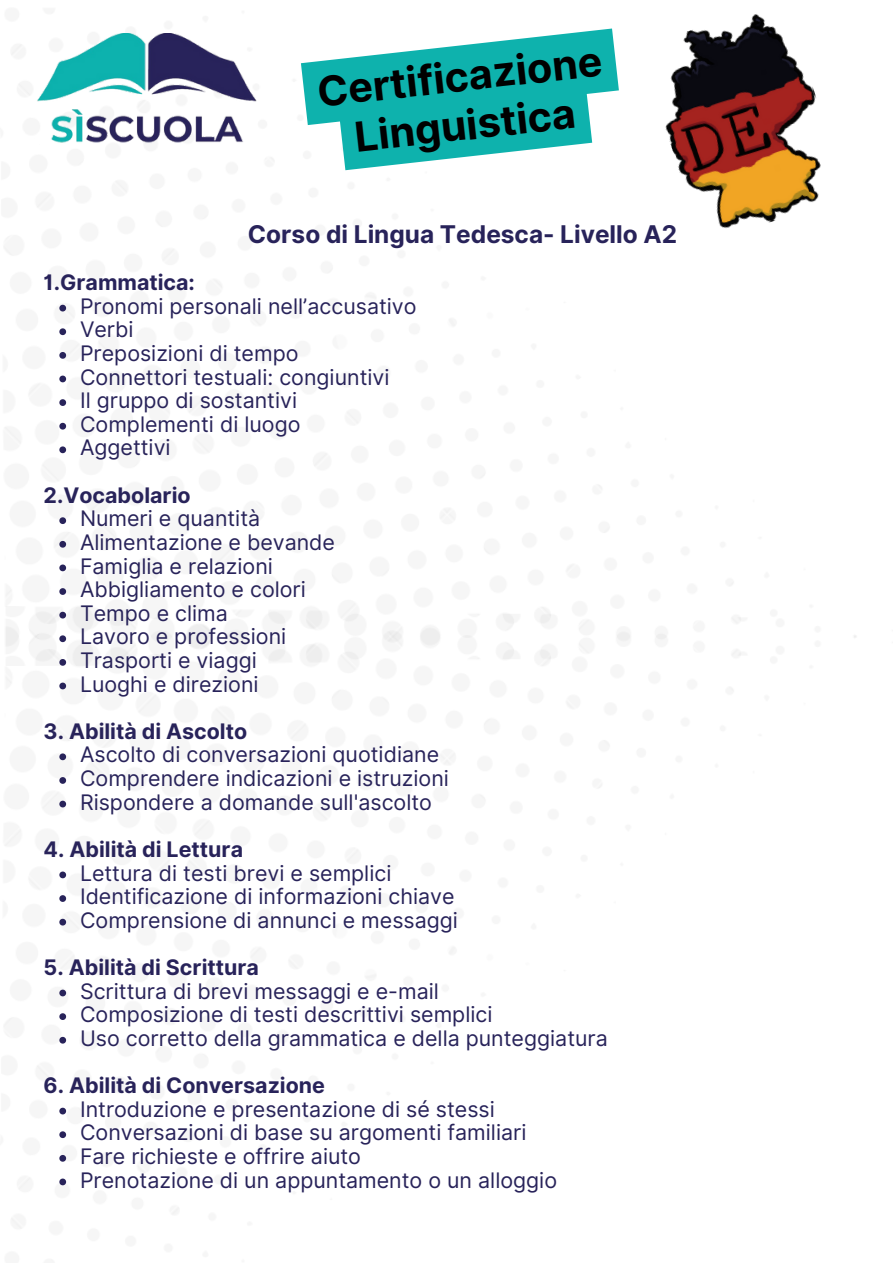
<style>
.page{position:relative;width:893px;height:1264px;background:#fff}
.page>*{position:absolute;margin:0;border:0;box-sizing:border-box;transform-origin:0 0}
.t1{font:700 41.25px/48.9px "Inter";color:#000;text-align:center}
.t2{font:700 24.45px "Inter";color:#28235a}
.t3{font:21.45px "Inter";color:#28235a}
.t4{font:700 21.45px "Inter";color:#28235a}
</style>
<div class="page">
<img style="left:4px;top:606px;width:852px;height:623px">
<img style="left:37px;top:33px;width:220px;height:111px">
<svg style="left:59px;top:305px;width:7px;height:6px"></svg>
<svg style="left:59px;top:328px;width:7px;height:7px"></svg>
<svg style="left:59px;top:352px;width:7px;height:7px"></svg>
<svg style="left:59px;top:375px;width:7px;height:7px"></svg>
<svg style="left:59px;top:399px;width:7px;height:7px"></svg>
<svg style="left:59px;top:423px;width:7px;height:6px"></svg>
<svg style="left:59px;top:446px;width:7px;height:7px"></svg>
<svg style="left:59px;top:517px;width:7px;height:7px"></svg>
<svg style="left:59px;top:541px;width:7px;height:6px"></svg>
<svg style="left:59px;top:564px;width:7px;height:7px"></svg>
<svg style="left:59px;top:588px;width:7px;height:7px"></svg>
<svg style="left:59px;top:611px;width:7px;height:7px"></svg>
<svg style="left:59px;top:635px;width:7px;height:7px"></svg>
<svg style="left:59px;top:659px;width:7px;height:6px"></svg>
<svg style="left:59px;top:682px;width:7px;height:7px"></svg>
<svg style="left:59px;top:753px;width:7px;height:7px"></svg>
<svg style="left:59px;top:777px;width:7px;height:6px"></svg>
<svg style="left:59px;top:800px;width:7px;height:7px"></svg>
<svg style="left:59px;top:871px;width:7px;height:7px"></svg>
<svg style="left:59px;top:895px;width:7px;height:6px"></svg>
<svg style="left:59px;top:918px;width:7px;height:7px"></svg>
<svg style="left:59px;top:989px;width:7px;height:7px"></svg>
<svg style="left:59px;top:1013px;width:7px;height:6px"></svg>
<svg style="left:59px;top:1036px;width:7px;height:7px"></svg>
<svg style="left:59px;top:1107px;width:7px;height:7px"></svg>
<svg style="left:59px;top:1131px;width:7px;height:7px"></svg>
<svg style="left:59px;top:1154px;width:7px;height:7px"></svg>
<svg style="left:59px;top:1178px;width:7px;height:7px"></svg>
<img style="left:665px;top:14px;width:156px;height:214px">
<svg style="left:301px;top:29px;width:318px;height:142px;fill:#0eb2ad"></svg>
<p class="t1" style="left:315px;top:67px;width:288px;rotate:-6deg">Certificazione<br>Linguistica</p>
<p class="t4" style="left:44px;top:269px;width:153px">1.Grammatica:</p>
<p class="t2" style="left:248px;top:219px;width:431px">Corso di Lingua Tedesca- Livello A2</p>
<p class="t3" style="left:80px;top:293px;width:338px">Pronomi personali nell’accusativo</p>
<p class="t3" style="left:80px;top:317px;width:55px">Verbi</p>
<p class="t3" style="left:80px;top:340px;width:220px">Preposizioni di tempo</p>
<p class="t3" style="left:80px;top:364px;width:311px">Connettori testuali: congiuntivi</p>
<p class="t3" style="left:80px;top:387px;width:218px">Il gruppo di sostantivi</p>
<p class="t3" style="left:80px;top:411px;width:222px">Complementi di luogo</p>
<p class="t3" style="left:80px;top:435px;width:92px">Aggettivi</p>
<p class="t4" style="left:44px;top:482px;width:149px">2.Vocabolario</p>
<p class="t3" style="left:80px;top:505px;width:182px">Numeri e quantità</p>
<p class="t3" style="left:80px;top:529px;width:256px">Alimentazione e bevande</p>
<p class="t3" style="left:80px;top:553px;width:194px">Famiglia e relazioni</p>
<p class="t3" style="left:80px;top:576px;width:227px">Abbigliamento e colori</p>
<p class="t3" style="left:80px;top:600px;width:149px">Tempo e clima</p>
<p class="t3" style="left:80px;top:623px;width:208px">Lavoro e professioni</p>
<p class="t3" style="left:80px;top:647px;width:178px">Trasporti e viaggi</p>
<p class="t3" style="left:80px;top:671px;width:180px">Luoghi e direzioni</p>
<p class="t4" style="left:44px;top:718px;width:205px">3. Abilità di Ascolto</p>
<p class="t3" style="left:80px;top:741px;width:360px">Ascolto di conversazioni quotidiane</p>
<p class="t3" style="left:80px;top:765px;width:370px">Comprendere indicazioni e istruzioni</p>
<p class="t3" style="left:80px;top:789px;width:353px">Rispondere a domande sull'ascolto</p>
<p class="t4" style="left:44px;top:836px;width:201px">4. Abilità di Lettura</p>
<p class="t3" style="left:80px;top:860px;width:313px">Lettura di testi brevi e semplici</p>
<p class="t3" style="left:80px;top:883px;width:376px">Identificazione di informazioni chiave</p>
<p class="t3" style="left:80px;top:907px;width:379px">Comprensione di annunci e messaggi</p>
<p class="t4" style="left:44px;top:954px;width:217px">5. Abilità di Scrittura</p>
<p class="t3" style="left:80px;top:978px;width:360px">Scrittura di brevi messaggi e e-mail</p>
<p class="t3" style="left:80px;top:1001px;width:414px">Composizione di testi descrittivi semplici</p>
<p class="t3" style="left:80px;top:1025px;width:529px">Uso corretto della grammatica e della punteggiatura</p>
<p class="t4" style="left:44px;top:1072px;width:283px">6. Abilità di Conversazione</p>
<p class="t3" style="left:80px;top:1096px;width:416px">Introduzione e presentazione di sé stessi</p>
<p class="t3" style="left:80px;top:1119px;width:448px">Conversazioni di base su argomenti familiari</p>
<p class="t3" style="left:80px;top:1143px;width:282px">Fare richieste e offrire aiuto</p>
<p class="t3" style="left:80px;top:1166px;width:478px">Prenotazione di un appuntamento o un alloggio</p>
</div>
